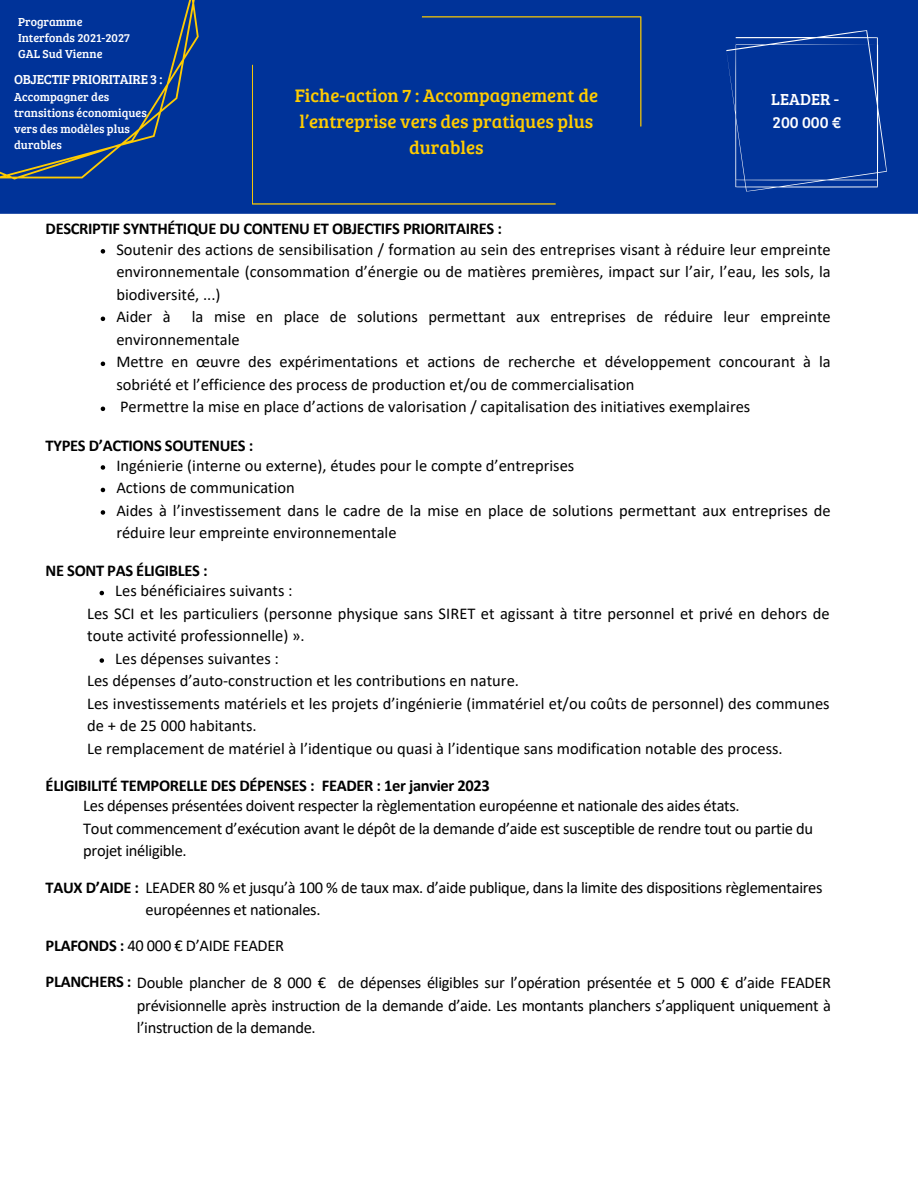
<style>
.page{position:relative;width:918px;height:1188px;background:#fff}
.page>*{position:absolute;margin:0;border:0;box-sizing:border-box;transform-origin:0 0}
.t1{font:18.75px/26.2px "Bree Serif";color:#fc0;text-align:center}
.t2{font:16.5px/22.5px "Calibri";color:#000}
.t3{font:16.5px/22.5px "Calibri";letter-spacing:-.02em;color:#000}
.t4{font:700 16.5px "Calibri";letter-spacing:-.02em;color:#000}
.t5{font:16.5px "Bree Serif";color:#fff}
.t6{font:13.5px "Bree Serif";letter-spacing:-.02em;color:#fff}
.t7{font:12px/16px "Bree Serif";color:#fff}
.s1{font-weight:700}
</style>
<div class="page">
<div style="left:0;top:0;width:918px;height:214px;background:#039"></div>
<div style="left:0;top:0;width:204px;height:186px;background:#039"></div>
<svg style="left:726px;top:30px;width:161px;height:162px;background:#0a3b9d"></svg>
<svg style="left:101px;top:465px;width:4px;height:5px"></svg>
<svg style="left:101px;top:488px;width:4px;height:4px"></svg>
<svg style="left:101px;top:510px;width:4px;height:5px"></svg>
<div style="left:252px;top:16px;width:389px;height:188px;background:#039"></div>
<svg style="left:101px;top:249px;width:4px;height:5px"></svg>
<svg style="left:101px;top:317px;width:4px;height:4px"></svg>
<svg style="left:101px;top:362px;width:4px;height:4px"></svg>
<svg style="left:101px;top:407px;width:4px;height:4px"></svg>
<svg style="left:100px;top:591px;width:4px;height:4px"></svg>
<svg style="left:100px;top:658px;width:4px;height:5px"></svg>
<p class="t7" style="left:18px;top:14px;width:66px">Programme</p>
<p class="t7" style="left:18px;top:30px;width:113px">Interfonds 2021-2027</p>
<p class="t7" style="left:18px;top:46px;width:86px">GAL Sud Vienne</p>
<p class="t6" style="left:14px;top:69px;width:150px">OBJECTIF PRIORITAIRE 3 :</p>
<p class="t7" style="left:14px;top:88px;width:134px">Accompagner des transitions économiques vers des modèles plus durables</p>
<p class="t1" style="left:295px;top:81px;width:305px">Fiche-action 7 : Accompagnement de l’entreprise vers des pratiques plus durables</p>
<p class="t5" style="left:771px;top:87px;width:69px">LEADER -</p>
<p class="t5" style="left:773px;top:110px;width:70px">200 000 €</p>
<p class="t4" style="left:46px;top:222px;width:458px">DESCRIPTIF SYNTHÉTIQUE DU CONTENU ET OBJECTIFS PRIORITAIRES :</p>
<p class="t2" style="left:116px;top:239px;width:716px;text-align:justify">Soutenir des actions de sensibilisation / formation au sein des entreprises visant à réduire leur empreinte environnementale (consommation d’énergie ou de matières premières, impact sur l’air, l’eau, les sols, la biodiversité, ...)</p>
<p class="t2" style="left:116px;top:307px;width:56px">Aider à</p>
<p class="t2" style="left:116px;top:307px;width:716px;text-indent:76px">la mise en place de solutions permettant aux entreprises de réduire leur empreinte environnementale</p>
<p class="t2" style="left:116px;top:352px;width:716px">Mettre en œuvre des expérimentations et actions de recherche et développement concourant à la sobriété et l’efficience des process de production et/ou de commercialisation</p>
<p class="t2" style="left:120px;top:397px;width:632px">Permettre la mise en place d’actions de valorisation / capitalisation des initiatives exemplaires</p>
<p class="t4" style="left:46px;top:438px;width:209px">TYPES D’ACTIONS SOUTENUES :</p>
<p class="t2" style="left:116px;top:455px;width:460px">Ingénierie (interne ou externe), études pour le compte d’entreprises</p>
<p class="t2" style="left:116px;top:478px;width:180px">Actions de communication</p>
<p class="t2" style="left:116px;top:500px;width:716px">Aides à l’investissement dans le cadre de la mise en place de solutions permettant aux entreprises de réduire leur empreinte environnementale</p>
<p class="t4" style="left:46px;top:564px;width:163px">NE SONT PAS ÉLIGIBLES :</p>
<p class="t2" style="left:115px;top:581px;width:179px">Les bénéficiaires suivants :</p>
<p class="t2" style="left:87px;top:604px;width:744px">Les SCI et les particuliers (personne physique sans SIRET et agissant à titre personnel et privé en dehors de toute activité professionnelle) ».</p>
<p class="t2" style="left:87px;top:671px;width:433px">Les dépenses d’auto-construction et les contributions en nature.</p>
<p class="t2" style="left:87px;top:694px;width:744px">Les investissements matériels et les projets d’ingénierie (immatériel et/ou coûts de personnel) des communes de + de 25 000 habitants.</p>
<p class="t2" style="left:87px;top:739px;width:697px">Le remplacement de matériel à l’identique ou quasi à l’identique sans modification notable des process.</p>
<p class="t2" style="left:115px;top:649px;width:165px">Les dépenses suivantes :</p>
<p class="t4" style="left:46px;top:779px;width:446px">ÉLIGIBILITÉ TEMPORELLE DES DÉPENSES : FEADER : 1er janvier 2023</p>
<p class="t3" style="left:83px;top:796px;width:658px">Les dépenses présentées doivent respecter la règlementation européenne et nationale des aides états.</p>
<p class="t3" style="left:83px;top:819px;width:731px">Tout commencement d’exécution avant le dépôt de la demande d’aide est susceptible de rendre tout ou partie du projet inéligible.</p>
<p class="t3" style="left:46px;top:877px;width:778px"><span class="s1">TAUX D’AIDE :</span> LEADER 80 % et jusqu’à 100 % de taux max. d’aide publique, dans la limite des dispositions règlementaires</p>
<p class="t3" style="left:146px;top:900px;width:177px">européennes et nationales.</p>
<p class="t3" style="left:46px;top:936px;width:240px"><span class="s1">PLAFONDS :</span> 40 000 € D’AIDE FEADER</p>
<p class="t3" style="left:46px;top:973px;width:787px"><span class="s1">PLANCHERS :</span> Double plancher de 8 000 € de dépenses éligibles sur l’opération présentée et 5 000 € d’aide FEADER</p>
<p class="t3" style="left:137px;top:996px;width:696px">prévisionnelle après instruction de la demande d’aide. Les montants planchers s’appliquent uniquement à l’instruction de la demande.</p>
</div>
